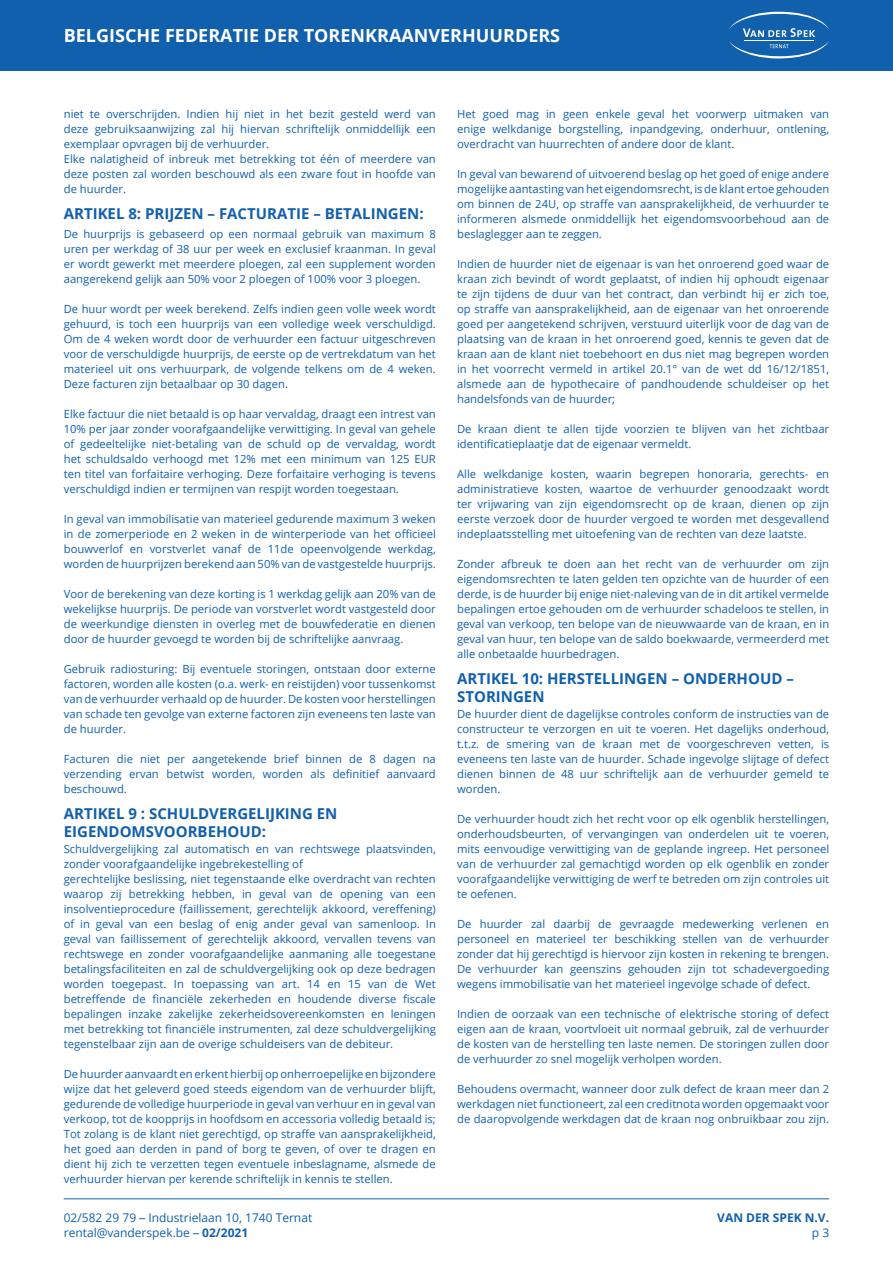
<style>
.page{position:relative;width:893px;height:1263px;background:#fff}
.page>*{position:absolute;margin:0;border:0;box-sizing:border-box;transform-origin:0 0}
.t1{font:700 18px "Open Sans";color:#fff}
.t2{font:700 15px/18px "Open Sans";color:#1160ad}
.t3{font:12px/14.4px "Open Sans";color:#1160ad}
.t4{font:700 12px "Open Sans";color:#1160ad}
.Bodycopy{font:11.25px/15px "Open Sans";color:#1160ad;text-align:justify}
.s1{font-family:"Helvetica Neue"}
.s2{font-weight:700}
</style>
<div class="page">
<hr style="left:64px;top:1198px;width:765px;height:1px;background:#1160ad">
<div style="left:0;top:0;width:893px;height:70px;background:#1160ad"></div>
<svg style="left:729px;top:12px;width:100px;height:46px"></svg>
<h1 class="t1" style="left:64px;top:23px;width:498px">BELGISCHE FEDERATIE DER TORENKRAANVERHUURDERS</h1>
<p class="Bodycopy" style="left:64px;top:106px;width:374px">niet te overschrijden. Indien hij niet in het bezit gesteld werd van deze gebruiksaanwijzing zal hij hiervan schriftelijk onmiddellijk een exemplaar opvragen bij de verhuurder.</p>
<p class="Bodycopy" style="left:64px;top:151px;width:374px">Elke nalatigheid of inbreuk met betrekking tot één of meerdere van deze posten zal worden beschouwd als een zware fout in hoofde van de huurder.</p>
<h2 class="t2" style="left:64px;top:204px;width:361px">ARTIKEL 8: PRIJZEN – FACTURATIE – BETALINGEN:</h2>
<p class="Bodycopy" style="left:64px;top:226px;width:374px">De huurprijs is gebaseerd op een normaal gebruik van maximum 8 uren per werkdag of 38 uur per week en exclusief kraanman. In geval er wordt gewerkt met meerdere ploegen, zal een supplement worden aangerekend gelijk aan 50% voor 2 ploegen of 100% voor 3 ploegen.</p>
<p class="Bodycopy" style="left:64px;top:301px;width:374px">De huur wordt per week berekend. Zelfs indien geen volle week wordt gehuurd, is toch een huurprijs van een volledige week verschuldigd.<br>Om de 4 weken wordt door de verhuurder een factuur uitgeschreven voor de verschuldigde huurprijs, de eerste op de vertrekdatum van het materieel uit ons verhuurpark, de volgende telkens om de 4 weken.<br>Deze facturen zijn betaalbaar op 30 dagen.</p>
<p class="Bodycopy" style="left:64px;top:406px;width:374px">Elke factuur die niet betaald is op haar vervaldag, draagt een intrest van 10% per jaar zonder voorafgaandelijke verwittiging. In geval van gehele of gedeeltelijke niet-betaling van de schuld op de vervaldag, wordt het schuldsaldo verhoogd met 12% met een minimum van 125 EUR ten titel van forfaitaire verhoging. Deze forfaitaire verhoging is tevens verschuldigd indien er termijnen van respijt worden toegestaan.</p>
<p class="Bodycopy" style="left:64px;top:511px;width:374px">In geval van immobilisatie van materieel gedurende maximum 3 weken in de zomerperiode en 2 weken in de winterperiode van het officieel bouwverlof en vorstverlet vanaf de 11de opeenvolgende werkdag, worden de huurprijzen berekend aan 50% van de vastgestelde huurprijs.</p>
<p class="Bodycopy" style="left:64px;top:586px;width:374px">Voor de berekening van deze korting is 1 werkdag gelijk aan 20% van de wekelijkse huurprijs. De periode van vorstverlet wordt vastgesteld door de weerkundige diensten in overleg met de bouwfederatie en dienen door de huurder gevoegd te worden bij de schriftelijke aanvraag.</p>
<p class="Bodycopy" style="left:64px;top:661px;width:374px">Gebruik radiosturing: Bij eventuele storingen, ontstaan door externe factoren, worden alle kosten (o.a. werk- en reistijden) voor tussenkomst van de verhuurder verhaald op de huurder. De kosten voor herstellingen van schade ten gevolge van externe factoren zijn eveneens ten laste van de huurder.</p>
<p class="Bodycopy" style="left:64px;top:751px;width:374px">Facturen die niet per aangetekende brief binnen de 8 dagen na verzending ervan betwist worden, worden als definitief aanvaard beschouwd.</p>
<h2 class="t2" style="left:64px;top:804px;width:275px">ARTIKEL 9 : SCHULDVERGELIJKING EN<br>EIGENDOMSVOORBEHOUD:</h2>
<p class="Bodycopy" style="left:64px;top:841px;width:374px">Schuldvergelijking zal automatisch en van rechtswege plaatsvinden, zonder voorafgaandelijke ingebrekestelling of</p>
<p class="Bodycopy" style="left:64px;top:871px;width:374px">gerechtelijke beslissing, niet tegenstaande elke overdracht van rechten waarop zij betrekking hebben, in geval van de opening van een insolventieprocedure (faillissement, gerechtelijk akkoord, vereffening) of in geval van een beslag of enig ander geval van samenloop. In geval van faillissement of gerechtelijk akkoord, vervallen tevens van rechtswege en zonder voorafgaandelijke aanmaning alle toegestane betalingsfaciliteiten en zal de schuldvergelijking ook op deze bedragen worden toegepast. In toepassing van art. 14 en 15 van de Wet betreffende de financiële zekerheden en houdende diverse fiscale bepalingen inzake zakelijke zekerheidsovereenkomsten en leningen met betrekking tot financiële instrumenten, zal deze schuldvergelijking tegenstelbaar zijn aan de overige schuldeisers van de debiteur.</p>
<p class="Bodycopy" style="left:64px;top:1066px;width:374px">De huurder aanvaardt en erkent hierbij op onherroepelijke en bijzondere wijze dat het geleverd goed steeds eigendom van de verhuurder blijft, gedurende de volledige huurperiode in geval van verhuur en in geval van verkoop, tot de koopprijs in hoofdsom en accessoria volledig betaald is; Tot zolang is de klant niet gerechtigd, op straffe van aansprakelijkheid, het goed aan derden in pand of borg te geven, of over te dragen en dient hij zich te verzetten tegen eventuele inbeslagname, alsmede de verhuurder hiervan per kerende schriftelijk in kennis te stellen.</p>
<p class="Bodycopy" style="left:457px;top:106px;width:374px">Het goed mag in geen enkele geval het voorwerp uitmaken van enige welkdanige borgstelling, inpandgeving, onderhuur, ontlening, overdracht van huurrechten of andere door de klant.</p>
<p class="Bodycopy" style="left:457px;top:166px;width:374px">In geval van bewarend of uitvoerend beslag op het goed of enige andere mogelijke aantasting van het eigendomsrecht, is de klant ertoe gehouden om binnen de 24U, op straffe van aansprakelijkheid, de verhuurder te informeren alsmede onmiddellijk het eigendomsvoorbehoud aan de beslaglegger aan te zeggen.</p>
<p class="Bodycopy" style="left:457px;top:256px;width:374px">Indien de huurder niet de eigenaar is van het onroerend goed waar de kraan zich bevindt of wordt geplaatst, of indien hij ophoudt eigenaar te zijn tijdens de duur van het contract, dan verbindt hij er zich toe, op straffe van aansprakelijkheid, aan de eigenaar van het onroerende goed per aangetekend schrijven, verstuurd uiterlijk voor de dag van de plaatsing van de kraan in het onroerend goed, kennis te geven dat de kraan aan de klant niet toebehoort en dus niet mag begrepen worden in het voorrecht vermeld in artikel 20.1° van de wet dd 16/12/1851, alsmede aan de hypothecaire of pandhoudende schuldeiser op het handelsfonds van de huurder;</p>
<p class="Bodycopy" style="left:457px;top:421px;width:374px">De kraan dient te allen tijde voorzien te blijven van het zichtbaar identificatieplaatje dat de eigenaar vermeldt.</p>
<p class="Bodycopy" style="left:457px;top:466px;width:374px">Alle welkdanige kosten, waarin begrepen honoraria, gerechts- en administratieve kosten, waartoe de verhuurder genoodzaakt wordt ter vrijwaring van zijn eigendomsrecht op de kraan, dienen op zijn eerste verzoek door de huurder vergoed te worden met desgevallend indeplaatsstelling met uitoefening van de rechten van deze laatste.</p>
<p class="Bodycopy" style="left:457px;top:556px;width:374px">Zonder afbreuk te doen aan het recht van de verhuurder om zijn eigendomsrechten te laten gelden ten opzichte van de huurder of een derde, is de huurder bij enige niet-naleving van de in dit artikel vermelde bepalingen ertoe gehouden om de verhuurder schadeloos te stellen, in geval van verkoop, ten belope van de nieuwwaarde van de kraan, en in geval van huur, ten belope van de saldo boekwaarde, vermeerderd met alle onbetaalde huurbedragen.</p>
<h2 class="t2" style="left:457px;top:669px;width:338px">ARTIKEL 10: HERSTELLINGEN – ONDERHOUD –<br>STORINGEN</h2>
<p class="Bodycopy" style="left:457px;top:706px;width:374px">De huurder dient de dagelijkse controles conform de instructies van de constructeur te verzorgen en uit te voeren. Het dagelijks onderhoud, t.t.z. de smering van de kraan met de voorgeschreven vetten, is eveneens ten laste van de huurder. Schade ingevolge slijtage of defect dienen binnen de 48 uur schriftelijk aan de verhuurder gemeld te worden.</p>
<p class="Bodycopy" style="left:457px;top:811px;width:374px">De verhuurder houdt zich het recht voor op elk ogenblik herstellingen, onderhoudsbeurten, of vervangingen van onderdelen uit te voeren, mits eenvoudige verwittiging van de geplande ingreep. Het personeel van de verhuurder zal gemachtigd worden op elk ogenblik en zonder voorafgaandelijke verwittiging de werf te betreden om zijn controles uit te oefenen.</p>
<p class="Bodycopy" style="left:457px;top:916px;width:374px">De huurder zal daarbij de gevraagde medewerking verlenen en personeel en materieel ter beschikking stellen van de verhuurder zonder dat hij gerechtigd is hiervoor zijn kosten in rekening te brengen.<br>De verhuurder kan geenszins gehouden zijn tot schadevergoeding wegens immobilisatie van het materieel ingevolge schade of defect.</p>
<p class="Bodycopy" style="left:457px;top:1006px;width:374px">Indien de oorzaak van een technische of elektrische storing of defect eigen aan de kraan, voortvloeit uit normaal gebruik, zal de verhuurder de kosten van de herstelling ten laste nemen. De storingen zullen door de verhuurder zo snel mogelijk verholpen worden.</p>
<p class="Bodycopy" style="left:457px;top:1081px;width:374px">Behoudens overmacht, wanneer door zulk defect de kraan meer dan 2 werkdagen niet functioneert, zal een creditnota worden opgemaakt voor de daaropvolgende werkdagen dat de kraan nog onbruikbaar zou zijn.</p>
<p class="t3" style="left:64px;top:1210px;width:250px">02/582 29 79 <span class="s1">–</span> Industrielaan 10, 1740 Ternat rental@vanderspek.be <span class="s1">–</span> <span class="s2">02/2021</span></p>
<p class="t4" style="left:717px;top:1209px;width:113px">VAN DER SPEK N.V.</p>
<p class="t3" style="left:812px;top:1224px;width:19px">p 3</p>
</div>
